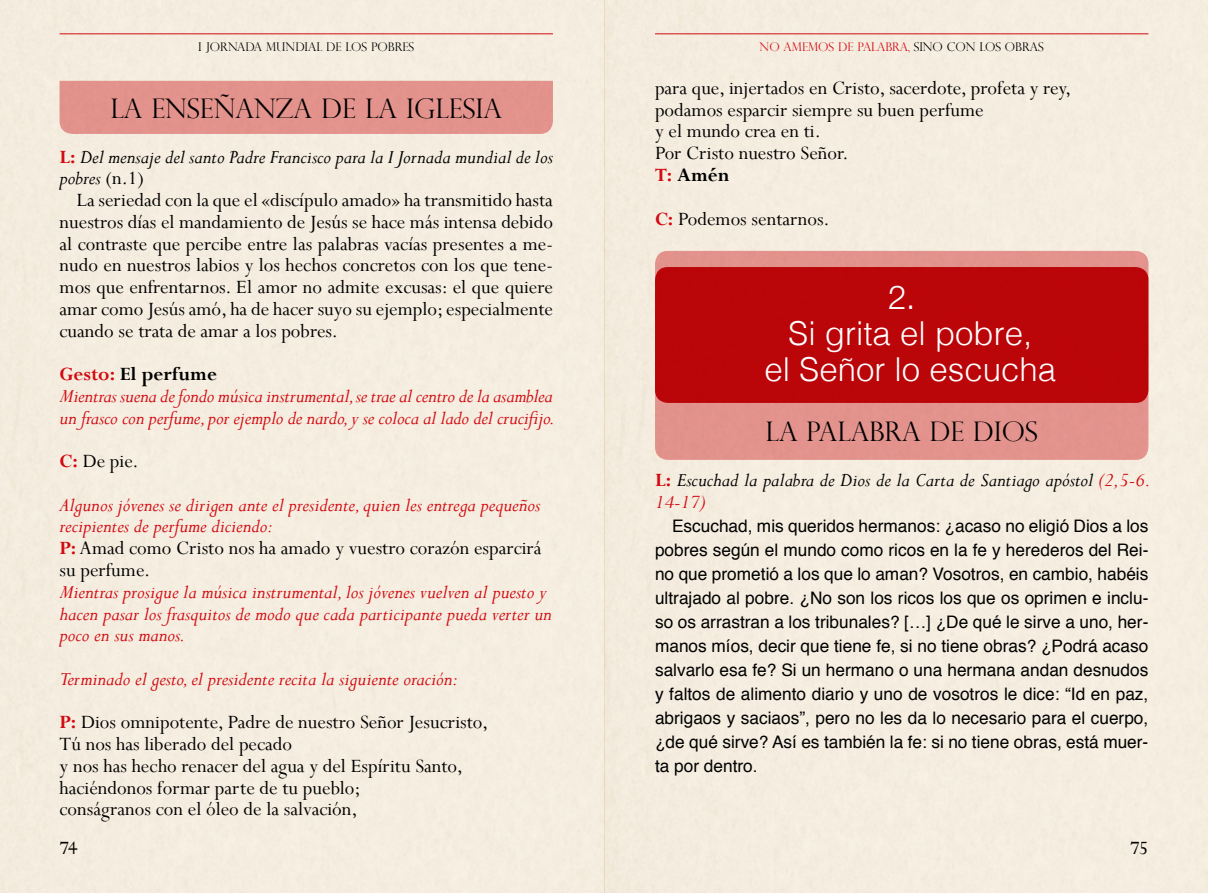
<style>
.page{position:relative;width:1208px;height:893px;background:#fff}
.page>*{position:absolute;margin:0;border:0;box-sizing:border-box;transform-origin:0 0}
.t1{font:300 33px/36px "Helvetica";color:#fff;text-align:center}
.t2{font:300 33px "Helvetica Neue LT Std";color:#fff}
.t3{font:300 27px "Perpetua Titling";letter-spacing:-.005em;color:#000}
.t4{font:21px/21.8px "Perpetua";color:#000}
.t5{font:italic 21px/21.8px "Perpetua";color:#d20a11}
.t6{font:italic 21px/21.8px "Perpetua";color:#000}
.t7{font:17.25px/24px "Helvetica";color:#000;text-align:justify}
.t8{font:300 12px "Perpetua Titling";letter-spacing:-.005em;color:#d20a11}
.t9{font:300 12px "Perpetua Titling";letter-spacing:-.005em;color:#000}
.s1{color:#000}
.s2{font-weight:700;font-style:normal;color:#d20a11}
.s3{font-style:normal}
.s4{font-weight:700;font-style:normal}
.s5{font-weight:700;font-style:normal;color:#000}
.s6{font-style:normal;color:#000}
.s7{font-style:italic;color:#d20a11}
.s8{font-weight:700;color:#d20a11}
.s9{font-weight:700}
.s10{color:#d20a11}
</style>
<div class="page">
<div style="left:604px;top:0;width:604px;height:893px;background:#f5ede0"></div>
<hr style="left:655px;top:34px;width:493px;height:1px;background:#d20a11">
<div style="left:0;top:0;width:604px;height:893px;background:#f5ede0"></div>
<hr style="left:60px;top:34px;width:493px;height:1px;background:#d20a11">
<div style="left:655px;top:251px;width:493px;height:209px;background:#e3928d;border-radius:13px"></div>
<div style="left:655px;top:267px;width:493px;height:136px;background:#ba0509;border-radius:13px"></div>
<div style="left:60px;top:81px;width:493px;height:53px;background:#e3928c"></div>
<p class="t9" style="left:198px;top:40px;width:217px">I JORNADA MUNDIAL DE LOS POBRES</p>
<p class="t8" style="left:759px;top:40px;width:286px">NO AMEMOS DE PALABRA, <span class="s1">SINO CON LOS OBRAS</span></p>
<p class="t3" style="left:110px;top:92px;width:95px">LA ENSEÑA</p>
<p class="t3" style="left:254px;top:92px;width:167px">NZADE LA IGLESIA</p>
<p class="t6" style="left:60px;top:145px;width:495px"><span class="s2">L:</span> Del mensaje del santo Padre Francisco para la I Jornada mundial de los pobres <span class="s3">(n.1)</span></p>
<p class="t4" style="left:60px;top:189px;width:495px;text-align:justify;text-indent:17px">La seriedad con la que el «discípulo amado» ha transmitido hasta nuestros días el mandamiento de Jesús se hace más intensa debido al contraste que percibe entre las palabras vacías presentes a me&shy;nudo en nuestros labios y los hechos concretos con los que tene&shy;mos que enfrentarnos. El amor no admite excusas: el que quiere amar como Jesús amó, ha de hacer suyo su ejemplo; especialmente cuando se trata de amar a los pobres.</p>
<p class="t5" style="left:60px;top:363px;width:497px"><span class="s4">Gesto:</span> <span class="s5">El perfume<br></span>Mientras suena de fondo música instrumental,se trae al centro de la asamblea un frasco con perfume, por ejemplo de nardo, y se coloca al lado del crucifijo.</p>
<p class="t5" style="left:60px;top:439px;width:482px;line-height:43.5px"><span class="s4">C:</span> <span class="s6">De pie.<br></span>Algunos jóvenes se dirigen ante el presidente, quien les entrega pequeños</p>
<p class="t4" style="left:60px;top:515px;width:483px"><span class="s7">recipientes de perfume diciendo:<br></span><span class="s8">P:</span> Amad como Cristo nos ha amado y vuestro corazón esparcirá su perfume.</p>
<p class="t5" style="left:60px;top:580px;width:494px">Mientras prosigue la música instrumental, los jóvenes vuelven al puesto y hacen pasar los frasquitos de modo que cada participante pueda verter un poco en sus manos.</p>
<p class="t5" style="left:60px;top:656px;width:430px;line-height:43.5px">Terminado el gesto, el presidente recita la siguiente oración:<br><span class="s4">P:</span> <span class="s6">Dios omnipotente, Padre de nuestro Señor Jesucristo,</span></p>
<p class="t4" style="left:60px;top:733px;width:405px">Tú nos has liberado del pecado<br>y nos has hecho renacer del agua y del Espíritu Santo, haciéndonos formar parte de tu pueblo;<br>conságranos con el óleo de la salvación,</p>
<p class="t4" style="left:60px;top:837px;width:20px">74</p>
<p class="t4" style="left:655px;top:77px;width:418px">para que, injertados en Cristo, sacerdote, profeta y rey, podamos esparcir siempre su buen perfume<br>y el mundo crea en ti.<br>Por Cristo nuestro Señor.<br><span class="s8">T:</span> <span class="s9">Amén</span></p>
<p class="t4" style="left:655px;top:207px;width:176px"><span class="s8">C:</span> Podemos sentarnos.</p>
<h1 class="t2" style="left:888px;top:277px;width:29px">2.</h1>
<h1 class="t1" style="left:764px;top:312px;width:293px">Si grita el pobre,<br>el Señor lo escucha</h1>
<p class="t3" style="left:765px;top:415px;width:274px">LA PALABRA DE DIOS</p>
<p class="t6" style="left:655px;top:469px;width:497px"><span class="s2">L:</span> Escuchad la palabra de Dios de la Carta de Santiago apóstol <span class="s10">(2,5-6.<br>14-17)</span></p>
<p class="t7" style="left:655px;top:514px;width:495px;text-indent:17px">Escuchad, mis queridos hermanos: ¿acaso no eligió Dios a los pobres según el mundo como ricos en la fe y herederos del Rei&shy;no que prometió a los que lo aman? Vosotros, en cambio, habéis ultrajado al pobre. ¿No son los ricos los que os oprimen e inclu&shy;so os arrastran a los tribunales? […] ¿De qué le sirve a uno, her&shy;manos míos, decir que tiene fe, si no tiene obras? ¿Podrá acaso salvarlo esa fe? Si un hermano o una hermana andan desnudos y faltos de alimento diario y uno de vosotros le dice: “Id en paz, abrigaos y saciaos”, pero no les da lo necesario para el cuerpo, ¿de qué sirve? Así es también la fe: si no tiene obras, está muer&shy;ta por dentro.</p>
<p class="t4" style="left:1130px;top:837px;width:20px">75</p>
</div>
